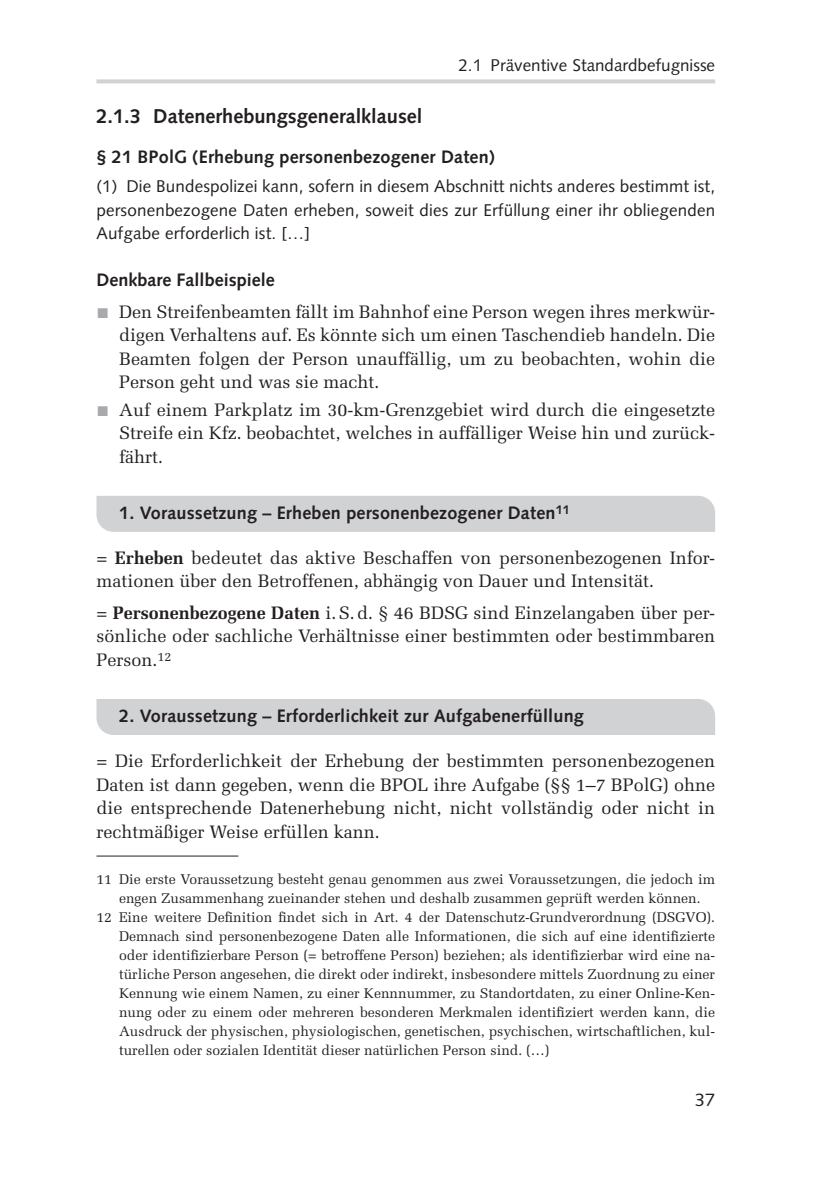
<style>
.page{position:relative;width:823px;height:1180px;background:#fff}
.page>*{position:absolute;margin:0;border:0;box-sizing:border-box;transform-origin:0 0}
.t1{font:700 20px "Syntax LT Pro";color:#231f20}
.t2{font:18px/23.6px "Melior LT Pro";color:#231f20;text-align:justify}
.t3{font:700 18px "Syntax LT Pro";letter-spacing:.01em;color:#231f20}
.t4{font:18px "Syntax LT Pro";color:#231f20}
.t5{font:17px/23.4px "Syntax LT Pro";letter-spacing:.01em;color:#231f20;text-align:justify}
.t6{font:14px "Melior LT Pro";color:#231f20}
.s1{color:#a8a9ad}
.s2{font-weight:700}
</style>
<div class="page">
<svg style="left:96px;top:79px;width:618px;height:4px;background:#d5d6d8"></svg>
<div style="left:96px;top:496px;width:618px;height:35px;background:#d1d2d4"></div>
<div style="left:96px;top:699px;width:618px;height:35px;background:#d1d2d4"></div>
<hr style="left:96px;top:855px;width:142px;height:1px;background:#231f20">
<p class="t5" style="left:458px;top:53px;width:258px">2.1 Präventive Standardbefugnisse</p>
<p class="t1" style="left:96px;top:104px;width:327px">2.1.3 Datenerhebungsgeneralklausel</p>
<p class="t3" style="left:96px;top:146px;width:400px">§ 21 BPolG (Erhebung personenbezogener Daten)</p>
<p class="t5" style="left:96px;top:174px;width:619px">(1) Die Bundespolizei kann, sofern in diesem Abschnitt nichts anderes bestimmt ist, personenbezogene Daten erheben, soweit dies zur Erfüllung einer ihr obliegenden Aufgabe erforderlich ist. […]</p>
<p class="t3" style="left:96px;top:269px;width:180px">Denkbare Fallbeispiele</p>
<p class="t2" style="left:119px;top:299px;width:597px;text-indent:-22px"><span class="s1">■</span> Den Streifenbeamten fällt im Bahnhof eine Person wegen ihres merkwür&shy;digen Verhaltens auf. Es könnte sich um einen Taschendieb handeln. Die Beamten folgen der Person unauffällig, um zu beobachten, wohin die Person geht und was sie macht.</p>
<p class="t2" style="left:119px;top:397px;width:597px;text-indent:-22px"><span class="s1">■</span> Auf einem Parkplatz im 30-km-Grenzgebiet wird durch die eingesetzte Streife ein Kfz. beobachtet, welches in auffälliger Weise hin und zurück&shy;fährt.</p>
<p class="t3" style="left:119px;top:502px;width:452px">1. Voraussetzung – Erheben personenbezogener Daten<sup>11</sup></p>
<p class="t2" style="left:96px;top:545px;width:619px">= <span class="s2">Erheben</span> bedeutet das aktive Beschaffen von personenbezogenen Infor&shy;mationen über den Betroffenen, abhängig von Dauer und Intensität.</p>
<p class="t2" style="left:96px;top:600px;width:619px">= <span class="s2">Personenbezogene Daten</span> i.S.d. § 46 BDSG sind Einzelangaben über per&shy;sönliche oder sachliche Verhältnisse einer bestimmten oder bestimmbaren Person.<sup>12</sup></p>
<p class="t3" style="left:119px;top:705px;width:466px">2. Voraussetzung – Erforderlichkeit zur Aufgabenerfüllung</p>
<p class="t2" style="left:96px;top:748px;width:619px">= Die Erforderlichkeit der Erhebung der bestimmten personenbezogenen Daten ist dann gegeben, wenn die BPOL ihre Aufgabe (§§ 1–7 BPolG) ohne die entsprechende Datenerhebung nicht, nicht vollständig oder nicht in rechtmäßiger Weise erfüllen kann.</p>
<p class="t6" style="left:96px;top:870px;width:620px">11 Die erste Voraussetzung besteht genau genommen aus zwei Voraussetzungen, die jedoch im</p>
<p class="t6" style="left:119px;top:889px;width:582px">engen Zusammenhang zueinander stehen und deshalb zusammen geprüft werden können.</p>
<p class="t6" style="left:96px;top:908px;width:619px">12 Eine weitere Definition findet sich in Art. 4 der Datenschutz-Grundverordnung (DSGVO).</p>
<p class="t6" style="left:119px;top:927px;width:597px">Demnach sind personenbezogene Daten alle Informationen, die sich auf eine identifizierte</p>
<p class="t6" style="left:119px;top:946px;width:597px">oder identifizierbare Person (= betroffene Person) beziehen; als identifizierbar wird eine na-</p>
<p class="t6" style="left:119px;top:965px;width:597px">türliche Person angesehen, die direkt oder indirekt, insbesondere mittels Zuordnung zu einer</p>
<p class="t6" style="left:119px;top:984px;width:597px">Kennung wie einem Namen, zu einer Kennnummer, zu Standortdaten, zu einer Online-Ken-</p>
<p class="t6" style="left:119px;top:1003px;width:597px">nung oder zu einem oder mehreren besonderen Merkmalen identifiziert werden kann, die</p>
<p class="t6" style="left:119px;top:1022px;width:597px">Ausdruck der physischen, physiologischen, genetischen, psychischen, wirtschaftlichen, kul-</p>
<p class="t6" style="left:119px;top:1041px;width:432px">turellen oder sozialen Identität dieser natürlichen Person sind. (…)</p>
<p class="t4" style="left:694px;top:1089px;width:22px">37</p>
</div>
